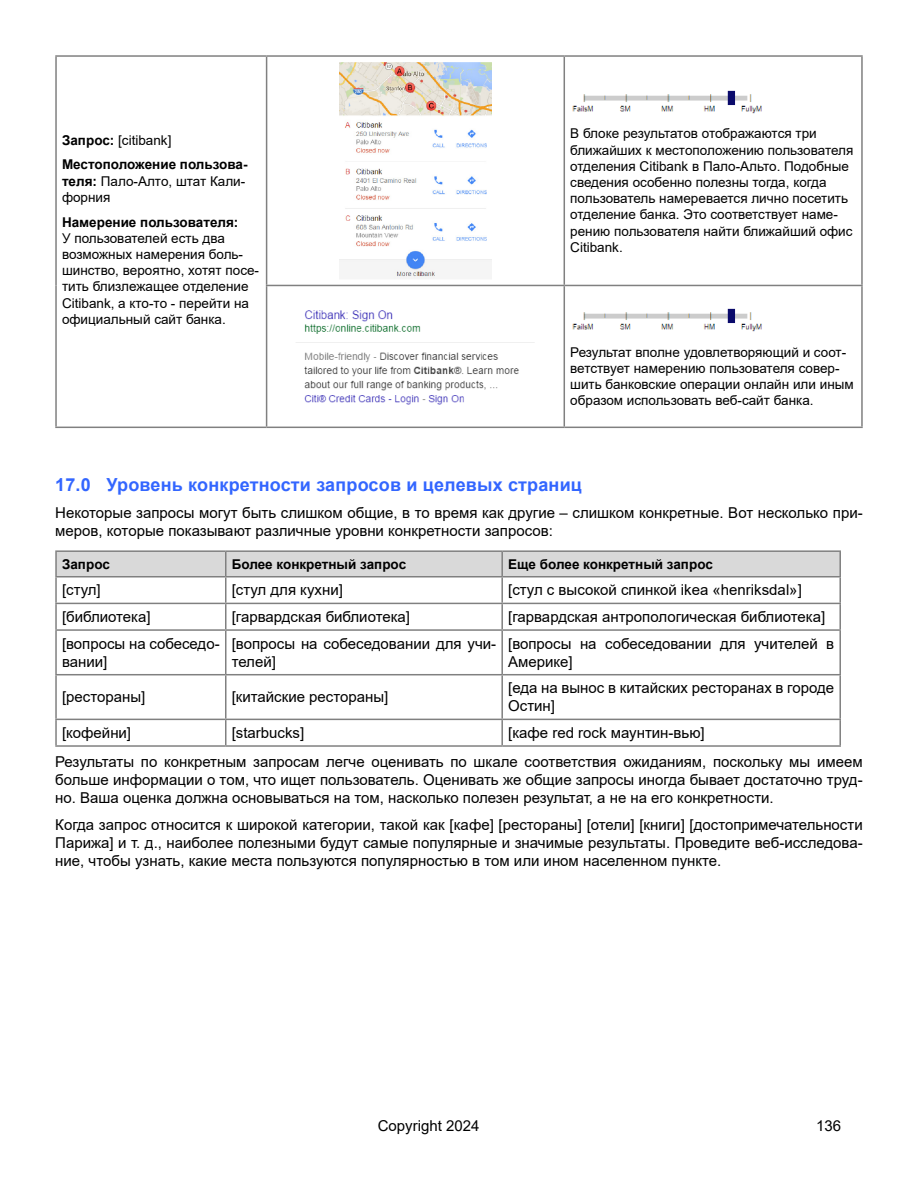
<style>
.page{position:relative;width:918px;height:1188px;background:#fff}
.page>*{position:absolute;margin:0;border:0;box-sizing:border-box;transform-origin:0 0}
.t1{font:700 18px "Arial";letter-spacing:.01em;color:#36f}
.t2{font:15px/18px "Arial";color:#000}
.t3{font:13.5px/16.2px "Arial";color:#000}
.t4{font:700 13.5px/24.8px "Arial";color:#000}
.s1{font-weight:400}
.s2{font-weight:700}
</style>
<div class="page">
<hr style="left:55px;top:55px;width:212px;height:2px;background:#808080">
<hr style="left:55px;top:57px;width:2px;height:228px;background:#808080">
<hr style="left:267px;top:55px;width:297px;height:2px;background:#808080">
<hr style="left:266px;top:57px;width:1px;height:228px;background:#808080">
<hr style="left:564px;top:55px;width:299px;height:2px;background:#808080">
<hr style="left:564px;top:57px;width:1px;height:228px;background:#808080">
<hr style="left:861px;top:57px;width:2px;height:228px;background:#808080">
<hr style="left:55px;top:285px;width:2px;height:142px;background:#808080">
<hr style="left:266px;top:285px;width:298px;height:1px;background:#808080">
<hr style="left:266px;top:286px;width:1px;height:141px;background:#808080">
<hr style="left:564px;top:285px;width:299px;height:1px;background:#808080">
<hr style="left:564px;top:286px;width:1px;height:141px;background:#808080">
<hr style="left:861px;top:286px;width:2px;height:141px;background:#808080">
<hr style="left:55px;top:427px;width:212px;height:1px;background:#808080">
<hr style="left:267px;top:427px;width:297px;height:1px;background:#808080">
<hr style="left:564px;top:427px;width:299px;height:1px;background:#808080">
<img style="left:339px;top:62px;width:152px;height:217px">
<img style="left:572px;top:90px;width:190px;height:24px">
<img style="left:296px;top:310px;width:239px;height:95px">
<img style="left:572px;top:308px;width:190px;height:24px">
<div style="left:57px;top:552px;width:782px;height:24px;background:#d9d9d9"></div>
<hr style="left:225px;top:552px;width:2px;height:24px;background:#808080">
<hr style="left:501px;top:552px;width:2px;height:24px;background:#808080">
<hr style="left:55px;top:578px;width:2px;height:25px;background:#808080">
<hr style="left:225px;top:578px;width:2px;height:25px;background:#808080">
<hr style="left:501px;top:578px;width:2px;height:25px;background:#808080">
<hr style="left:839px;top:578px;width:2px;height:25px;background:#808080">
<hr style="left:55px;top:603px;width:171px;height:1px;background:#808080">
<hr style="left:55px;top:604px;width:2px;height:25px;background:#808080">
<hr style="left:226px;top:603px;width:276px;height:1px;background:#808080">
<hr style="left:225px;top:604px;width:2px;height:25px;background:#808080">
<hr style="left:502px;top:603px;width:339px;height:1px;background:#808080">
<hr style="left:501px;top:604px;width:2px;height:25px;background:#808080">
<hr style="left:839px;top:604px;width:2px;height:25px;background:#808080">
<hr style="left:55px;top:629px;width:171px;height:2px;background:#808080">
<hr style="left:55px;top:631px;width:2px;height:43px;background:#808080">
<hr style="left:226px;top:629px;width:276px;height:2px;background:#808080">
<hr style="left:225px;top:631px;width:2px;height:43px;background:#808080">
<hr style="left:502px;top:629px;width:339px;height:2px;background:#808080">
<hr style="left:501px;top:631px;width:2px;height:43px;background:#808080">
<hr style="left:839px;top:631px;width:2px;height:43px;background:#808080">
<hr style="left:55px;top:674px;width:171px;height:1px;background:#808080">
<hr style="left:55px;top:675px;width:2px;height:44px;background:#808080">
<hr style="left:226px;top:674px;width:276px;height:1px;background:#808080">
<hr style="left:225px;top:675px;width:2px;height:44px;background:#808080">
<hr style="left:502px;top:674px;width:339px;height:1px;background:#808080">
<hr style="left:501px;top:675px;width:2px;height:44px;background:#808080">
<hr style="left:839px;top:675px;width:2px;height:44px;background:#808080">
<hr style="left:55px;top:719px;width:171px;height:1px;background:#808080">
<hr style="left:55px;top:720px;width:2px;height:25px;background:#808080">
<hr style="left:226px;top:719px;width:276px;height:1px;background:#808080">
<hr style="left:225px;top:720px;width:2px;height:25px;background:#808080">
<hr style="left:502px;top:719px;width:339px;height:1px;background:#808080">
<hr style="left:501px;top:720px;width:2px;height:25px;background:#808080">
<hr style="left:839px;top:720px;width:2px;height:25px;background:#808080">
<hr style="left:55px;top:745px;width:171px;height:2px;background:#808080">
<hr style="left:226px;top:745px;width:276px;height:2px;background:#808080">
<hr style="left:502px;top:745px;width:339px;height:2px;background:#808080">
<hr style="left:55px;top:550px;width:171px;height:2px;background:#808080">
<hr style="left:55px;top:552px;width:2px;height:24px;background:#808080">
<hr style="left:226px;top:550px;width:276px;height:2px;background:#808080">
<hr style="left:502px;top:550px;width:339px;height:2px;background:#808080">
<hr style="left:839px;top:552px;width:2px;height:24px;background:#808080">
<hr style="left:55px;top:576px;width:171px;height:2px;background:#808080">
<hr style="left:226px;top:576px;width:276px;height:2px;background:#808080">
<hr style="left:502px;top:576px;width:339px;height:2px;background:#808080">
<p class="t4" style="left:62px;top:128px;width:187px">Запрос: <span class="s1">[citibank]<br></span>Местоположение пользова-</p>
<p class="t3" style="left:62px;top:173px;width:185px"><span class="s2">теля:</span> Пало-Алто, штат Кали&shy;форния</p>
<p class="t4" style="left:62px;top:210px;width:178px">Намерение пользователя:</p>
<p class="t3" style="left:62px;top:230px;width:199px">У пользователей есть два возможных намерения боль&shy;шинство, вероятно, хотят посе&shy;тить близлежащее отделение<br>Citibank, а кто-то - перейти на официальный сайт банка.</p>
<p class="t3" style="left:570px;top:126px;width:285px">В блоке результатов отображаются три ближайших к местоположению пользователя отделения Citibank в Пало-Альто. Подобные сведения особенно полезны тогда, когда пользователь намеревается лично посетить отделение банка. Это соответствует наме&shy;рению пользователя найти ближайший офис Citibank.</p>
<p class="t3" style="left:570px;top:344px;width:285px">Результат вполне удовлетворяющий и соот&shy;ветствует намерению пользователя совер&shy;шить банковские операции онлайн или иным образом использовать веб-сайт банка.</p>
<p class="t1" style="left:55px;top:472px;width:528px">17.0 Уровень конкретности запросов и целевых страниц</p>
<p class="t2" style="left:55px;top:504px;width:809px">Некоторые запросы могут быть слишком общие, в то время как другие – слишком конкретные. Вот несколько при&shy;меров, которые показывают различные уровни конкретности запросов:</p>
<p class="t4" style="left:62px;top:552px;width:49px">Запрос</p>
<p class="t4" style="left:232px;top:552px;width:176px">Более конкретный запрос</p>
<p class="t4" style="left:508px;top:552px;width:206px">Еще более конкретный запрос</p>
<p class="t2" style="left:62px;top:581px;width:40px">[стул]</p>
<p class="t2" style="left:232px;top:581px;width:113px">[стул для кухни]</p>
<p class="t2" style="left:508px;top:581px;width:295px">[стул с высокой спинкой ikea «henriksdal»]</p>
<p class="t2" style="left:62px;top:608px;width:90px">[библиотека]</p>
<p class="t2" style="left:232px;top:608px;width:180px">[гарвардская библиотека]</p>
<p class="t2" style="left:508px;top:608px;width:318px">[гарвардская антропологическая библиотека]</p>
<p class="t2" style="left:62px;top:634px;width:159px">[вопросы на собеседо&shy;вании]</p>
<p class="t2" style="left:232px;top:634px;width:266px">[вопросы на собеседовании для учи&shy;телей]</p>
<p class="t2" style="left:508px;top:634px;width:328px">[вопросы на собеседовании для учителей в<br>Америке]</p>
<p class="t2" style="left:62px;top:688px;width:85px">[рестораны]</p>
<p class="t2" style="left:232px;top:688px;width:158px">[китайские рестораны]</p>
<p class="t2" style="left:508px;top:679px;width:328px">[еда на вынос в китайских ресторанах в городе<br>Остин]</p>
<p class="t2" style="left:62px;top:724px;width:71px">[кофейни]</p>
<p class="t2" style="left:232px;top:724px;width:74px">[starbucks]</p>
<p class="t2" style="left:55px;top:718px;width:809px;line-height:29.4px;text-indent:453px">[кафе red rock маунтин-вью]<br>Результаты по конкретным запросам легче оценивать по шкале соответствия ожиданиям, поскольку мы имеем</p>
<p class="t2" style="left:55px;top:771px;width:809px">больше информации о том, что ищет пользователь. Оценивать же общие запросы иногда бывает достаточно труд&shy;но. Ваша оценка должна основываться на том, насколько полезен результат, а не на его конкретности.</p>
<p class="t2" style="left:55px;top:815px;width:809px;text-align:justify">Когда запрос относится к широкой категории, такой как [кафе] [рестораны] [отели] [книги] [достопримечательности Парижа] и т. д., наиболее полезными будут самые популярные и значимые результаты. Проведите веб-исследова&shy;ние, чтобы узнать, какие места пользуются популярностью в том или ином населенном пункте.</p>
<p class="t2" style="left:378px;top:1116px;width:103px">Copyright 2024</p>
<p class="t2" style="left:816px;top:1116px;width:27px">136</p>
</div>
